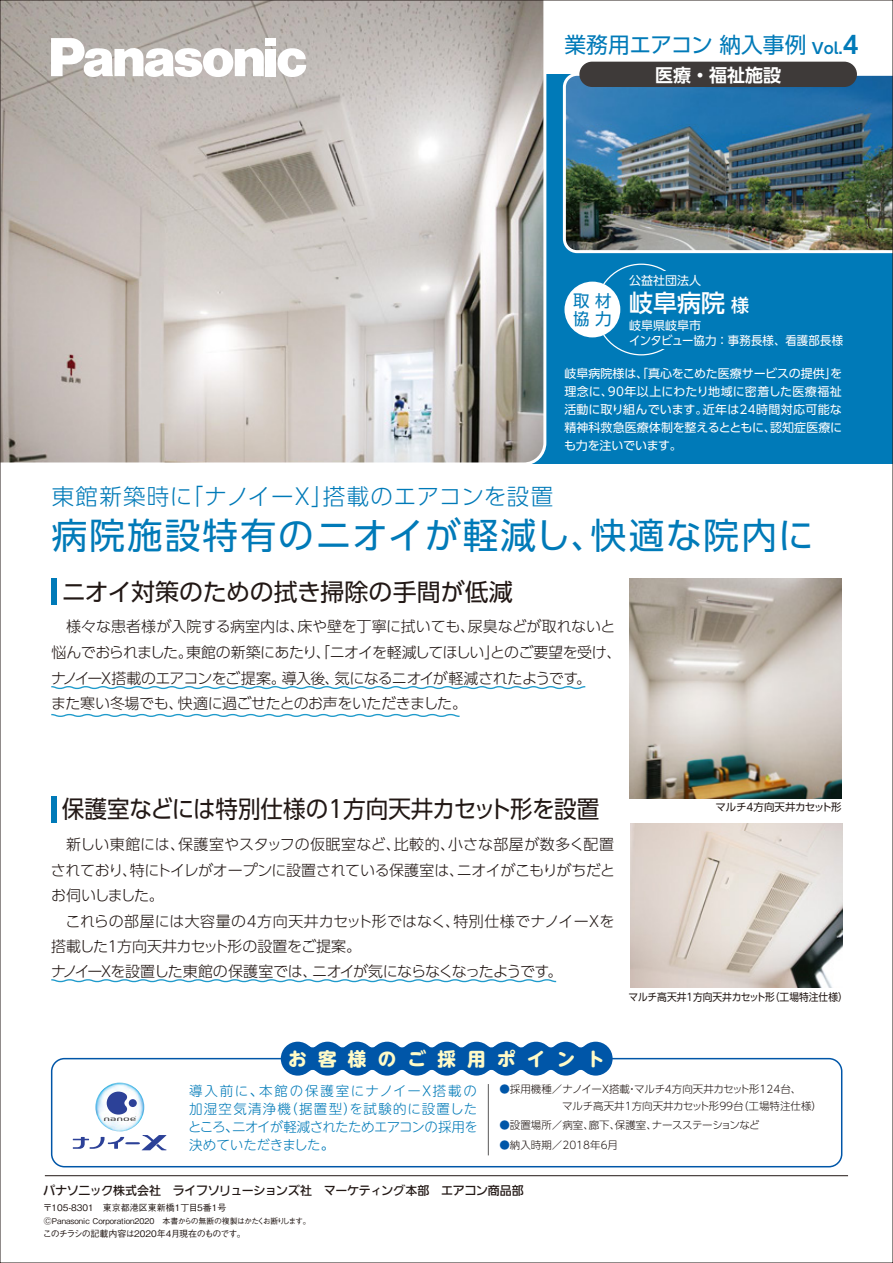
<style>
.page{position:relative;width:893px;height:1263px;background:#fff}
.page>*{position:absolute;margin:0;border:0;box-sizing:border-box;transform-origin:0 0}
.t1{font:36px "UD Shin Go Pr 6";letter-spacing:.06em;color:#007ab8}
.t2{font:24px "UD Shin Go Pr 6";color:#221815;scale:.94 1}
.t3{font:24px "UD Shin Go Pr 6";color:#221815}
.t4{font:500 24px "UD Shin Go Pr 6";color:#fff}
.t5{font:300 22.5px "UD Shin Go Pr 6";letter-spacing:.035em;color:#007ab8}
.t6{font:21.75px "UD Shin Go Pr 6";color:#007ab8}
.t7{font:700 18.6px "UD Shin M Go Pr 6";letter-spacing:.61em;color:#fffbc7}
.t8{font:700 18px "UD Shin Go Pr 6 De";color:#fff}
.t9{font:16.5px/18px "UD Shin Go Pr 6";color:#007ab8}
.t10{font:300 15px/25.5px "UD Shin Go Pr 6";letter-spacing:-.015em;color:#221815;text-align:justify}
.t11{font:300 15px/25.5px "UD Shin Go Pr 6";letter-spacing:-.035em;color:#221714}
.t12{font:300 15px "UD Shin Go Pr 6";letter-spacing:-.045em;color:#221815}
.t13{font:300 15px "UD Shin Go Pr 6";letter-spacing:.015em;color:#221815}
.t14{font:300 15px "UD Shin Go Pr 6";letter-spacing:.025em;color:#221815}
.t15{font:300 15px "UD Shin Go Pr 6";letter-spacing:-.035em;color:#221815}
.t16{font:300 15px "UD Shin Go Pr 6";letter-spacing:-.09em;color:#221815}
.t17{font:300 13.5px/18px "UD Shin M Go Pr 6";letter-spacing:-.025em;color:#007ab8;text-align:justify}
.t18{font:12px/18px "UD Shin Go Pr 6";color:#fff;text-align:justify}
.t19{font:12px "PUD Go Dp M";letter-spacing:-.025em;color:#221815}
.t20{font:300 10.5px/16.5px "UD Shin Go Pr 6";color:#221815}
.t21{font:300 10.5px "UD Shin Go Pr 6";letter-spacing:-.02em;color:#221815}
.t22{font:10.5px "UD Shin Go Pr 6";letter-spacing:-.005em;color:#221815;scale:.93 1}
.t23{font:10.5px "UD Shin Go Pr 6";letter-spacing:-.005em;color:#221815}
.t24{font:500 9px "Gothic BBB Pr 6";letter-spacing:-.065em;color:#221815}
.t25{font:500 9px "Gothic BBB Pr 6";color:#221815}
.t26{font:500 7.95px "Gothic BBB Pr 6";color:#221815}
.s1{font-family:"UD Shin Go Pr 6 De";font-weight:700;font-size:15px}
.s2{font-family:"UD Shin Go Pr 6 De";font-weight:700;font-size:24px}
.s3{font-size:18px}
.s4{color:#0056a8}
</style>
<div class="page">
<div style="left:0;top:74px;width:893px;height:390px;background:#007ab8"></div>
<hr style="left:45px;top:1175px;width:803px;height:1px;background:#221815">
<img style="left:562px;top:74px;width:329px;height:180px">
<svg style="left:2px;top:2px;width:545px;height:462px;background:#c4bfba"></svg>
<img style="left:629px;top:579px;width:213px;height:219px">
<div style="left:564px;top:282px;width:56px;height:55px;background:#fff;border-radius:50%"></div>
<div style="left:51px;top:1058px;width:791px;height:109px;border:2px solid #0056a8;border-radius:13px"></div>
<div style="left:579px;top:62px;width:278px;height:25px;background:#3e3a39;border-radius:13px"></div>
<hr style="left:488px;top:1084px;width:1px;height:71px;background:#595757">
<img style="left:630px;top:823px;width:213px;height:164px">
<div style="left:51px;top:579px;width:6px;height:26px;background:#007ab8"></div>
<div style="left:51px;top:796px;width:6px;height:27px;background:#007ab8"></div>
<div style="left:281px;top:1042px;width:34px;height:33px;background:#0056a8;border-radius:50%"></div>
<svg style="left:309px;top:1046px;width:7px;height:25px"></svg>
<div style="left:311px;top:1042px;width:33px;height:33px;background:#0056a8;border-radius:50%"></div>
<svg style="left:339px;top:1046px;width:6px;height:25px"></svg>
<div style="left:340px;top:1042px;width:34px;height:33px;background:#0056a8;border-radius:50%"></div>
<svg style="left:369px;top:1046px;width:6px;height:25px"></svg>
<div style="left:370px;top:1042px;width:34px;height:33px;background:#0056a8;border-radius:50%"></div>
<svg style="left:398px;top:1046px;width:7px;height:25px"></svg>
<div style="left:400px;top:1042px;width:34px;height:33px;background:#0056a8;border-radius:50%"></div>
<svg style="left:428px;top:1046px;width:7px;height:25px"></svg>
<div style="left:430px;top:1042px;width:34px;height:33px;background:#0056a8;border-radius:50%"></div>
<svg style="left:458px;top:1046px;width:6px;height:25px"></svg>
<div style="left:459px;top:1042px;width:34px;height:33px;background:#0056a8;border-radius:50%"></div>
<svg style="left:488px;top:1046px;width:6px;height:25px"></svg>
<div style="left:489px;top:1042px;width:34px;height:33px;background:#0056a8;border-radius:50%"></div>
<svg style="left:517px;top:1046px;width:7px;height:25px"></svg>
<div style="left:519px;top:1042px;width:34px;height:33px;background:#0056a8;border-radius:50%"></div>
<svg style="left:547px;top:1046px;width:7px;height:25px"></svg>
<div style="left:549px;top:1042px;width:34px;height:33px;background:#0056a8;border-radius:50%"></div>
<svg style="left:577px;top:1046px;width:7px;height:25px"></svg>
<div style="left:579px;top:1042px;width:34px;height:33px;background:#0056a8;border-radius:50%"></div>
<svg style="left:51px;top:38px;width:213px;height:39px"></svg>
<div style="left:266px;top:49px;width:10px;height:27px;background:#fff"></div>
<div style="left:266px;top:38px;width:10px;height:7px;background:#fff"></div>
<svg style="left:277px;top:48px;width:29px;height:29px"></svg>
<svg style="left:73px;top:1135px;width:93px;height:15px"></svg>
<img style="left:95px;top:1082px;width:49px;height:49px;border-radius:25px">
<svg style="left:104px;top:1091px;width:32px;height:30px"></svg>
<svg style="left:51px;top:686px;width:535px;height:4px"></svg>
<svg style="left:51px;top:979px;width:506px;height:4px"></svg>
<svg style="left:51px;top:713px;width:409px;height:4px"></svg>
<h3 class="t6" style="left:564px;top:27px;width:296px">業務用エアコン 納入事例 <span class="s1">Vol.</span><span class="s2">4</span></h3>
<p class="t8" style="left:655px;top:60px;width:127px">医療・福祉施設</p>
<p class="t9" style="left:573px;top:291px;width:40px">取 材協 力</p>
<p class="t18" style="left:629px;top:271px;width:73px">公益社団法人</p>
<p class="t18" style="left:629px;top:318px;width:216px;line-height:15px">岐阜県岐阜市<br>インタビュー協力：事務長様、看護部長様</p>
<h2 class="t4" style="left:629px;top:283px;width:121px">岐阜病院 <span class="s3">様</span></h2>
<p class="t18" style="left:564px;top:364px;width:280px">岐阜病院様は「、真心をこめた医療サービスの提供」を理念に、90年以上にわたり地域に密着した医療福祉活動に取り組んでいます。近年は24時間対応可能な精神科救急医療体制を整えるとともに、認知症医療にも力を注いでいます。</p>
<h3 class="t5" style="left:52px;top:479px;width:503px">東館新築時に「ナノイーX」搭載のエアコンを設置</h3>
<h1 class="t1" style="left:52px;top:506px;width:763px">病院施設特有のニオイが軽減し、快適な院内に</h1>
<h2 class="t3" style="left:62px;top:572px;width:452px">ニオイ対策のための拭き掃除の手間が低減</h2>
<p class="t10" style="left:66px;top:613px;width:551px">様々な患者様が入院する病室内は、床や壁を丁寧に拭いても、尿臭などが取れないと</p>
<p class="t12" style="left:51px;top:640px;width:572px">悩んでおられました。東館の新築にあたり「、ニオイを軽減してほしい」とのご要望を受け、</p>
<p class="t10" style="left:65px;top:664px;width:550px">ノイーX搭載のエアコンをご提案。導入後、ナノイーXを設置した病室では、ニオイが</p>
<p class="t16" style="left:51px;top:691px;width:224px">ほとんど気にならなくなりました。</p>
<p class="t11" style="left:51px;top:665px;width:541px">ナノイーX搭載のエアコンをご提案。導入後、気になるニオイが軽減されたようです。また寒い冬場でも、快適に過ごせたとのお声をいただきました。</p>
<h2 class="t2" style="left:62px;top:790px;width:573px">保護室などには特別仕様の1方向天井カセット形を設置</h2>
<p class="t10" style="left:51px;top:831px;width:566px;text-indent:15px">新しい東館には、保護室やスタッフの仮眠室など、比較的、小さな部屋が数多く配置されており、特にトイレがオープンに設置されている保護室は、ニオイがこもりがちだとお伺いしました。</p>
<p class="t13" style="left:65px;top:909px;width:550px">これらの部屋には大容量の4方向天井カセット形ではなく、特別仕様でナノイーXを</p>
<p class="t15" style="left:51px;top:934px;width:311px">搭載した１方向天井カセット形の設置をご提案。</p>
<p class="t14" style="left:58px;top:960px;width:558px">「ナノイーXを設置した、東館の保護室では、ほとんどニオイが気になりません」と</p>
<p class="t11" style="left:51px;top:958px;width:512px">ナノイーXを設置した東館の保護室では、ニオイが気にならなくなったようです。</p>
<p class="t23" style="left:716px;top:799px;width:128px">マルチ4方向天井カセット形</p>
<p class="t22" style="left:628px;top:989px;width:238px">マルチ高天井1方向天井カセット形（工場特注仕様）</p>
<p class="t7" style="left:288px;top:1042px;width:318px">お客様のご採用ポイント</p>
<p class="t17" style="left:188px;top:1081px;width:291px">導入前に、本館の保護室にナノイーX搭載の加湿空気清浄機（据置型）を試験的に設置したところ、ニオイが軽減されたためエアコンの採用を決めていただきました。</p>
<p class="t20" style="left:562px;top:1081px;width:261px;text-indent:-63px"><span class="s4">●</span>採用機種／ナノイーX搭載・マルチ4方向天井カセット形124台、<br>マルチ高天井1方向天井カセット形99台（工場特注仕様）</p>
<p class="t21" style="left:499px;top:1117px;width:262px"><span class="s4">●</span>設置場所／病室、廊下、保護室、ナースステーションなど</p>
<p class="t20" style="left:499px;top:1136px;width:120px"><span class="s4">●</span>納入時期／2018年6月</p>
<p class="t19" style="left:43px;top:1181px;width:482px">パナソニック株式会社 ライフソリューションズ社 マーケティング本部 エアコン商品部</p>
<p class="t25" style="left:43px;top:1201px;width:185px">〒105-8301　東京都港区東新橋1丁目5番1号</p>
<p class="t26" style="left:44px;top:1215px;width:268px">ⒸPanasonic Corporation2020　本書からの無断の複製はかたくお断りします。</p>
<p class="t24" style="left:43px;top:1226px;width:204px">このチラシの記載内容は2020年4月現在のものです。</p>
</div>
